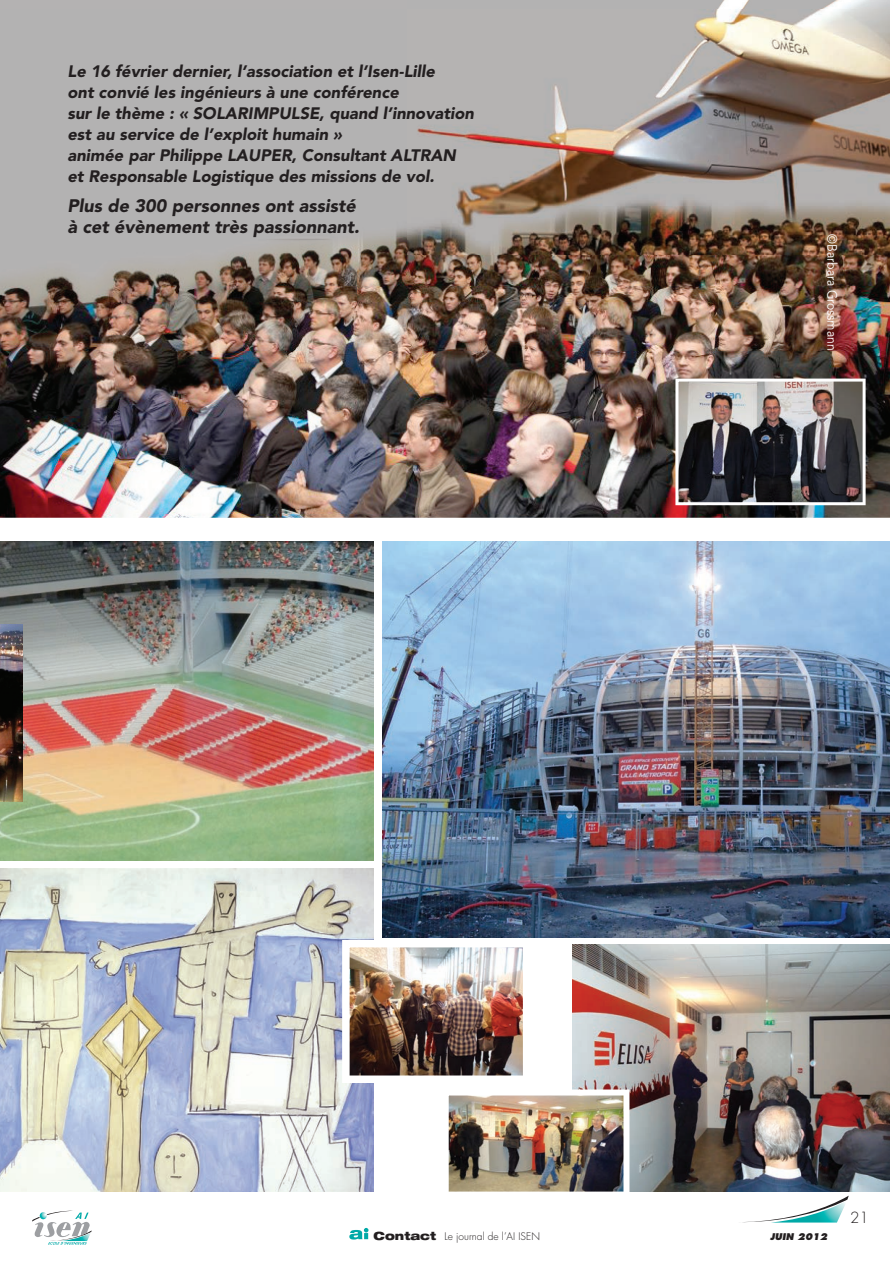
<style>
.page{position:relative;width:890px;height:1263px;background:#fff}
.page>*{position:absolute;margin:0;border:0;box-sizing:border-box;transform-origin:0 0}
.t1{font:italic 900 18px/21px "Avenir LT Std";color:#231f20}
.t2{font:italic 900 16.5px/21px "Avenir LT Std";color:#231f20}
.t3{font:300 15px "Futura Std";color:#231f20}
.t4{font:13.5px "Avenir LT Std";color:#fff;scale:.9 1}
.t5{font:300 10.2px "Futura Std";color:#231f20}
.t6{font:italic 800 9px "Futura Std";color:#231f20}
.s1{font-family:"Helvetica Neue LT Std";font-weight:900;font-stretch:expanded;font-size:11.4px}
</style>
<div class="page">
<img style="left:383px;top:541px;width:507px;height:396px">
<svg style="left:32px;top:1210px;width:60px;height:34px"></svg>
<svg style="left:349px;top:1228px;width:19px;height:11px"></svg>
<svg style="left:742px;top:1196px;width:106px;height:27px"></svg>
<img style="left:407px;top:0;width:483px;height:10px">
<img style="left:0;top:10px;width:890px;height:507px">
<img style="left:675px;top:378px;width:190px;height:127px">
<img style="left:572px;top:944px;width:318px;height:247px">
<img style="left:448px;top:1089px;width:181px;height:103px">
<img style="left:0;top:541px;width:373px;height:319px">
<img style="left:0;top:868px;width:373px;height:323px">
<img style="left:0;top:624px;width:22px;height:178px">
<img style="left:342px;top:940px;width:181px;height:143px">
<p class="t2" style="left:67px;top:61px;width:408px">Le 16 février dernier, l’association et l’Isen-Lille<br>ont convié les ingénieurs à une conférence<br>sur le thème : « SOLARIMPULSE, quand l’innovation est au service de l’exploit humain »<br>animée par Philippe LAUPER, Consultant ALTRAN et Responsable Logistique des missions de vol.</p>
<p class="t1" style="left:67px;top:195px;width:293px">Plus de 300 personnes ont assisté à cet évènement très passionnant.</p>
<p class="t4" style="left:840px;top:234px;width:131px;rotate:90deg">©Barbara Grossmann</p>
<p class="t5" style="left:373px;top:1229px;width:168px"><span class="s1">Contact</span> Le journal de l’AI ISEN</p>
<p class="t6" style="left:770px;top:1230px;width:59px">JUIN 2012</p>
<p class="t3" style="left:850px;top:1208px;width:20px">21</p>
</div>
